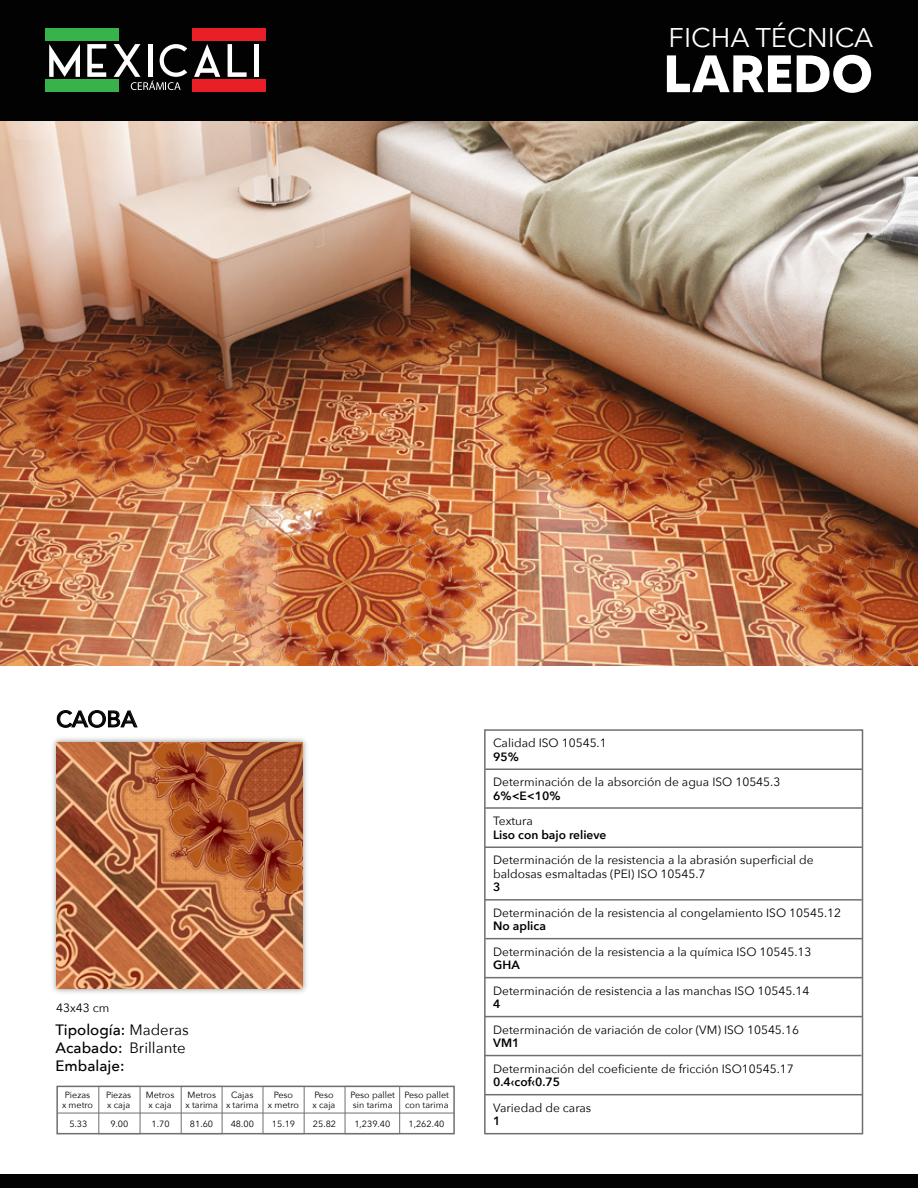
<style>
.page{position:relative;width:918px;height:1188px;background:#fff}
.page>*{position:absolute;margin:0;border:0;box-sizing:border-box;transform-origin:0 0}
.t1{font:700 52.5px "MADETOMMY";color:#fff}
.t2{font:27px "Avenir Next";color:#fff}
.t3{font:500 22.5px "Avenir Next";letter-spacing:-.005em;color:#000}
.t4{font:500 15px/18px "Avenir Next";color:#000}
.t5{font:15px "Avenir Next";color:#000}
.t6{font:12px/13.6px "Avenir Next";color:#000}
.t7{font:600 12px "Avenir Next";color:#000}
.t8{font:9px/10.5px "Avenir Next";color:#000}
.s1{font-weight:400}
</style>
<div class="page">
<img style="left:0;top:120px;width:918px;height:546px">
<img style="left:52px;top:717px;width:255px;height:276px">
<div style="left:0;top:0;width:918px;height:120px;background:#020202"></div>
<div style="left:45px;top:29px;width:74px;height:12px;background:#37b34a"></div>
<div style="left:192px;top:29px;width:74px;height:12px;background:#e81f26"></div>
<div style="left:45px;top:79px;width:74px;height:13px;background:#37b34a"></div>
<div style="left:192px;top:79px;width:74px;height:13px;background:#e81f26"></div>
<svg style="left:49px;top:44px;width:31px;height:33px"></svg>
<svg style="left:87px;top:44px;width:19px;height:33px"></svg>
<svg style="left:114px;top:44px;width:73px;height:46px"></svg>
<svg style="left:194px;top:44px;width:26px;height:33px"></svg>
<svg style="left:228px;top:44px;width:19px;height:33px"></svg>
<hr style="left:254px;top:44px;width:4px;height:33px;background:#fff">
<svg style="left:57px;top:710px;width:81px;height:18px"></svg>
<div style="left:56px;top:1086px;width:399px;height:48px;border:2px solid #706f6f"></div>
<div style="left:99px;top:1086px;width:41px;height:48px;border:1px solid #706f6f"></div>
<div style="left:181px;top:1086px;width:41px;height:48px;border:1px solid #706f6f"></div>
<div style="left:263px;top:1086px;width:41px;height:48px;border:1px solid #706f6f"></div>
<div style="left:345px;top:1086px;width:55px;height:48px;border:1px solid #706f6f"></div>
<hr style="left:57px;top:1113px;width:397px;height:1px;background:#706f6f">
<div style="left:0;top:1174px;width:918px;height:14px;background:#020202"></div>
<img style="left:56px;top:742px;width:246px;height:247px">
<div style="left:484px;top:729px;width:379px;height:405px;border:2px solid #706f6f"></div>
<hr style="left:485px;top:768px;width:377px;height:2px;background:#706f6f">
<hr style="left:485px;top:807px;width:377px;height:2px;background:#706f6f">
<hr style="left:485px;top:846px;width:377px;height:2px;background:#706f6f">
<hr style="left:485px;top:899px;width:377px;height:2px;background:#706f6f">
<hr style="left:485px;top:938px;width:377px;height:1px;background:#706f6f">
<hr style="left:485px;top:977px;width:377px;height:1px;background:#706f6f">
<hr style="left:485px;top:1016px;width:377px;height:1px;background:#706f6f">
<hr style="left:484px;top:1055px;width:377px;height:1px;background:#706f6f">
<hr style="left:485px;top:1094px;width:377px;height:1px;background:#706f6f">
<h2 class="t2" style="left:669px;top:15px;width:206px">FICHA TÉCNICA</h2>
<h1 class="t1" style="left:664px;top:41px;width:211px">LAREDO</h1>
<h3 class="t3" style="left:56px;top:700px;width:82px">CAOBA</h3>
<p class="t6" style="left:56px;top:1000px;width:55px">43x43 cm</p>
<p class="t4" style="left:56px;top:1020px;width:135px">Tipología: <span class="s1">Maderas<br></span>Acabado:<br>Embalaje:</p>
<p class="t5" style="left:129px;top:1035px;width:58px">Brillante</p>
<p class="t8" style="left:62px;top:1089px;width:33px;text-align:center">Piezas x metro</p>
<p class="t8" style="left:106px;top:1089px;width:27px">Piezas x caja</p>
<p class="t8" style="left:146px;top:1089px;width:30px;text-align:center">Metros x caja</p>
<p class="t8" style="left:186px;top:1089px;width:34px">Metros x tarima</p>
<p class="t8" style="left:226px;top:1089px;width:34px;text-align:center">Cajas<br>x tarima</p>
<p class="t8" style="left:268px;top:1089px;width:33px;text-align:center">Peso<br>x metro</p>
<p class="t8" style="left:312px;top:1089px;width:24px">Peso x caja</p>
<p class="t8" style="left:351px;top:1089px;width:46px">Peso pallet sin tarima</p>
<p class="t8" style="left:405px;top:1089px;width:46px">Peso pallet con tarima</p>
<p class="t8" style="left:69px;top:1118px;width:19px">5.33</p>
<p class="t8" style="left:110px;top:1118px;width:19px">9.00</p>
<p class="t8" style="left:152px;top:1118px;width:19px">1.70</p>
<p class="t8" style="left:190px;top:1118px;width:25px">81.60</p>
<p class="t8" style="left:231px;top:1118px;width:25px">48.00</p>
<p class="t8" style="left:272px;top:1118px;width:25px">15.19</p>
<p class="t8" style="left:313px;top:1118px;width:25px">25.82</p>
<p class="t8" style="left:354px;top:1118px;width:37px">1,239.40</p>
<p class="t8" style="left:408px;top:1118px;width:37px">1,262.40</p>
<p class="t6" style="left:493px;top:736px;width:115px">Calidad ISO 10545.1</p>
<p class="t7" style="left:493px;top:746px;width:27px">95%</p>
<p class="t6" style="left:493px;top:775px;width:289px">Determinación de la absorción de agua ISO 10545.3</p>
<p class="t7" style="left:493px;top:785px;width:69px">6%&lt;E&lt;10%</p>
<p class="t6" style="left:493px;top:814px;width:41px">Textura</p>
<p class="t7" style="left:493px;top:824px;width:115px">Liso con bajo relieve</p>
<p class="t6" style="left:493px;top:853px;width:322px">Determinación de la resistencia a la abrasión superficial de baldosas esmaltadas (PEI) ISO 10545.7</p>
<p class="t7" style="left:493px;top:877px;width:9px">3</p>
<p class="t6" style="left:493px;top:905px;width:349px">Determinación de la resistencia al congelamiento ISO 10545.12</p>
<p class="t7" style="left:493px;top:916px;width:54px">No aplica</p>
<p class="t6" style="left:493px;top:944px;width:320px">Determinación de la resistencia a la química ISO 10545.13</p>
<p class="t7" style="left:493px;top:955px;width:28px">GHA</p>
<p class="t6" style="left:493px;top:983px;width:318px">Determinación de resistencia a las manchas ISO 10545.14</p>
<p class="t7" style="left:493px;top:994px;width:9px">4</p>
<p class="t6" style="left:493px;top:1022px;width:307px">Determinación de variación de color (VM) ISO 10545.16</p>
<p class="t7" style="left:493px;top:1033px;width:28px">VM1</p>
<p class="t6" style="left:493px;top:1061px;width:302px">Determinación del coeficiente de fricción ISO10545.17</p>
<p class="t7" style="left:493px;top:1072px;width:69px">0.4‹cof‹0.75</p>
<p class="t6" style="left:493px;top:1100px;width:100px">Variedad de caras</p>
<p class="t7" style="left:493px;top:1111px;width:9px">1</p>
</div>
